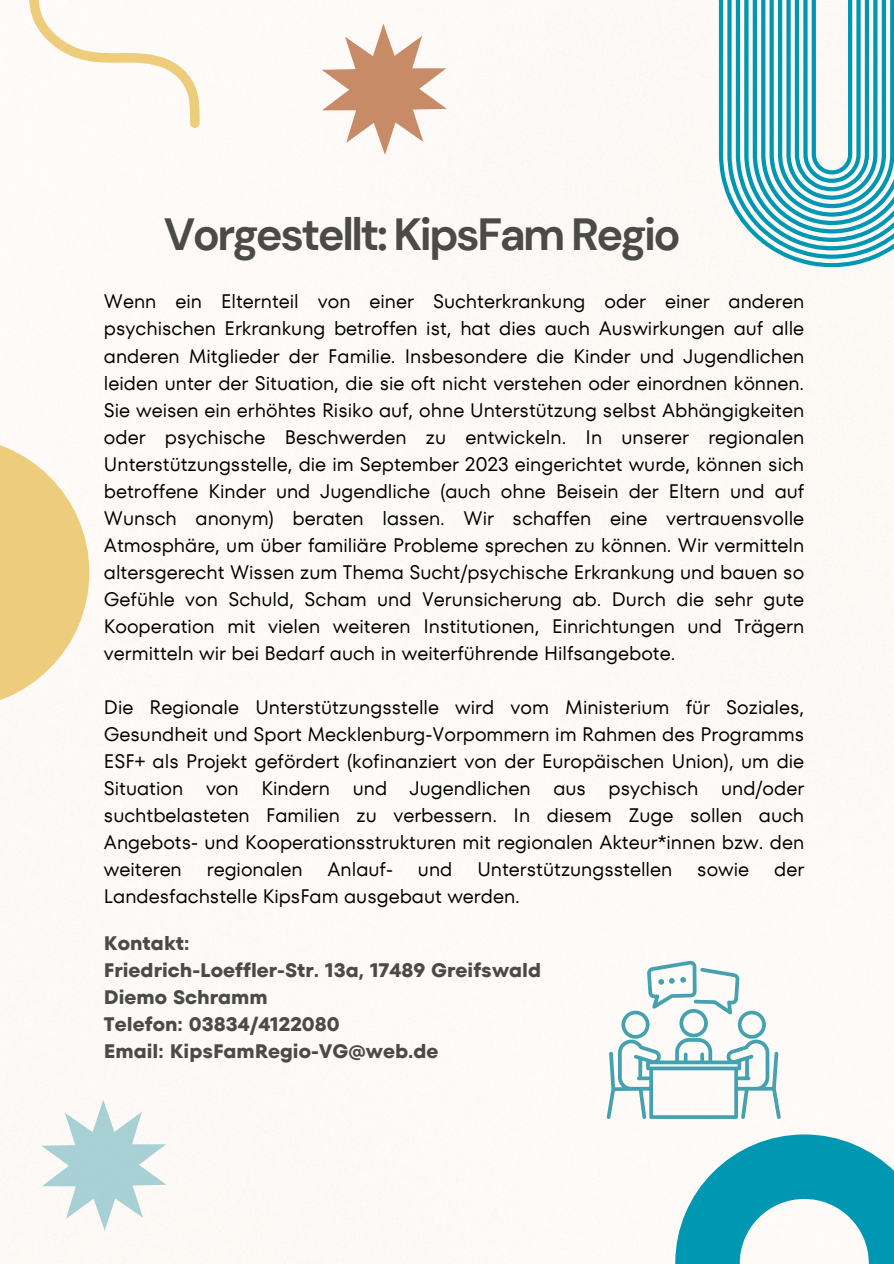
<style>
.page{position:relative;width:894px;height:1264px;background:#fff}
.page>*{position:absolute;margin:0;border:0;box-sizing:border-box;transform-origin:0 0}
.t1{font:700 45px "DM Sans";letter-spacing:-.055em;color:#4a4b49}
.t2{font:19.5px/27px "TT Fors";color:#000;text-align:justify}
.t3{font:700 19.5px/27px "TT Fors";color:#4a4b49}
</style>
<div class="page">
<img style="left:0;top:0;width:893px;height:1263px">
<svg style="left:718px;top:0;width:175px;height:267px"></svg>
<svg style="left:0;top:0;width:200px;height:128px"></svg>
<svg style="left:0;top:437px;width:89px;height:271px"></svg>
<svg style="left:321px;top:24px;width:125px;height:130px"></svg>
<svg style="left:675px;top:1134px;width:218px;height:129px"></svg>
<svg style="left:41px;top:1099px;width:125px;height:131px"></svg>
<svg style="left:606px;top:960px;width:174px;height:158px"></svg>
<p class="t1" style="left:164px;top:205px;width:518px">Vorgestellt: KipsFam Regio</p>
<p class="t2" style="left:104px;top:288px;width:701px">Wenn ein Elternteil von einer Suchterkrankung oder einer anderen psychischen Erkrankung betroffen ist, hat dies auch Auswirkungen auf alle anderen Mitglieder der Familie. Insbesondere die Kinder und Jugendlichen leiden unter der Situation, die sie oft nicht verstehen oder einordnen können.<br>Sie weisen ein erhöhtes Risiko auf, ohne Unterstützung selbst Abhängigkeiten oder psychische Beschwerden zu entwickeln. In unserer regionalen Unterstützungsstelle, die im September 2023 eingerichtet wurde, können sich betroffene Kinder und Jugendliche (auch ohne Beisein der Eltern und auf Wunsch anonym) beraten lassen. Wir schaffen eine vertrauensvolle Atmosphäre, um über familiäre Probleme sprechen zu können. Wir vermitteln altersgerecht Wissen zum Thema Sucht/psychische Erkrankung und bauen so Gefühle von Schuld, Scham und Verunsicherung ab. Durch die sehr gute Kooperation mit vielen weiteren Institutionen, Einrichtungen und Trägern vermitteln wir bei Bedarf auch in weiterführende Hilfsangebote.</p>
<p class="t2" style="left:104px;top:693px;width:701px">Die Regionale Unterstützungsstelle wird vom Ministerium für Soziales, Gesundheit und Sport Mecklenburg-Vorpommern im Rahmen des Programms ESF+ als Projekt gefördert (kofinanziert von der Europäischen Union), um die Situation von Kindern und Jugendlichen aus psychisch und/oder suchtbelasteten Familien zu verbessern. In diesem Zuge sollen auch Angebots- und Kooperationsstrukturen mit regionalen Akteur*innen bzw. den weiteren</p>
<p class="t2" style="left:207px;top:855px;width:97px">regionalen</p>
<p class="t2" style="left:327px;top:855px;width:67px">Anlauf-</p>
<p class="t2" style="left:418px;top:855px;width:36px">und</p>
<p class="t2" style="left:477px;top:855px;width:196px">Unterstützungsstellen</p>
<p class="t2" style="left:697px;top:855px;width:53px">sowie</p>
<p class="t2" style="left:774px;top:855px;width:32px">der</p>
<p class="t2" style="left:104px;top:882px;width:417px">Landesfachstelle KipsFam ausgebaut werden.</p>
<h1 class="t3" style="left:104px;top:929px;width:438px">Kontakt:<br>Friedrich-Loeffler-Str. 13a, 17489 Greifswald<br>Diemo Schramm<br>Telefon: 03834/4122080<br>Email: KipsFamRegio-VG@web.de</h1>
</div>
